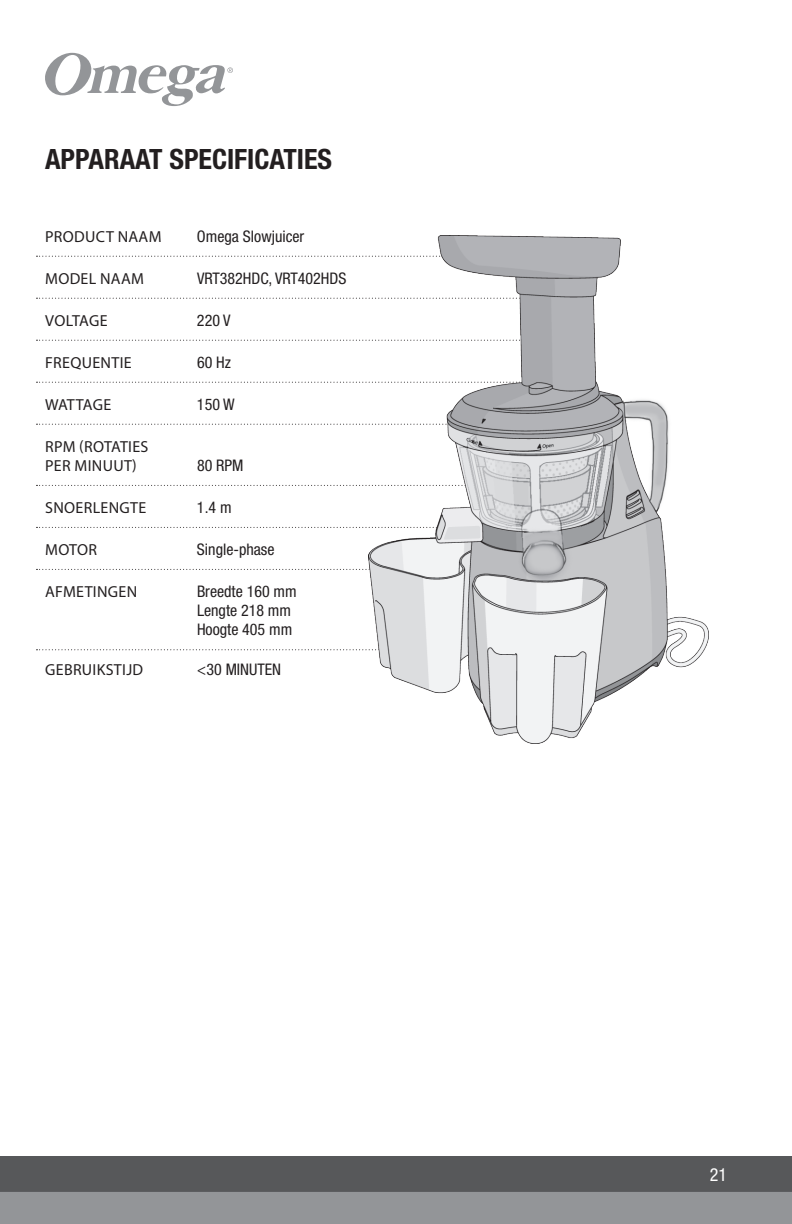
<style>
.page{position:relative;width:792px;height:1224px;background:#fff}
.page>*{position:absolute;margin:0;border:0;box-sizing:border-box;transform-origin:0 0}
.t1{font:700 condensed 28px "Helvetica Neue";color:#231f20}
.t2{font:condensed 18px "Helvetica Neue LT Std";color:#fff}
.t3{font:condensed 16px/19.2px "Helvetica Neue LT Std";color:#231f20}
.t4{font:16px/19.2px "Myriad Pro";letter-spacing:.02em;color:#231f20}
.t5{font:16px "Myriad Pro";letter-spacing:-.015em;color:#231f20}
.s1{font-family:"Myriad Pro";font-stretch:normal}
</style>
<div class="page">
<div style="left:0;top:1156px;width:792px;height:36px;background:#57585a"></div>
<div style="left:0;top:1192px;width:792px;height:32px;background:#939598"></div>
<svg style="left:45px;top:53px;width:188px;height:53px"></svg>
<svg style="left:36px;top:256px;width:331px;height:1px"></svg>
<svg style="left:36px;top:298px;width:331px;height:1px"></svg>
<svg style="left:36px;top:340px;width:331px;height:1px"></svg>
<svg style="left:36px;top:382px;width:331px;height:1px"></svg>
<svg style="left:36px;top:424px;width:331px;height:1px"></svg>
<svg style="left:36px;top:485px;width:331px;height:1px"></svg>
<svg style="left:36px;top:527px;width:331px;height:1px"></svg>
<svg style="left:36px;top:569px;width:331px;height:1px"></svg>
<svg style="left:36px;top:649px;width:331px;height:1px"></svg>
<img style="left:368px;top:236px;width:341px;height:508px">
<p class="t1" style="left:45px;top:136px;width:289px">APPARAAT SPECIFICATIES</p>
<p class="t4" style="left:45px;top:226px;width:118px">PRODUCT NAAM</p>
<p class="t3" style="left:197px;top:226px;width:109px">Omega Slowjuicer</p>
<p class="t4" style="left:45px;top:268px;width:100px">MODEL NAAM</p>
<p class="t3" style="left:197px;top:268px;width:151px">VRT382HDC, VRT402HDS</p>
<p class="t4" style="left:45px;top:310px;width:64px">VOLTAGE</p>
<p class="t3" style="left:197px;top:310px;width:35px">220 V</p>
<p class="t4" style="left:45px;top:352px;width:88px">FREQUENTIE</p>
<p class="t3" style="left:197px;top:352px;width:36px">60 Hz</p>
<p class="t5" style="left:45px;top:394px;width:68px">WATTAGE</p>
<p class="t3" style="left:197px;top:394px;width:39px">150 W</p>
<p class="t4" style="left:45px;top:436px;width:105px">RPM (ROTATIES<br>PER MINUUT)</p>
<p class="t3" style="left:197px;top:455px;width:48px">80 RPM</p>
<p class="t4" style="left:45px;top:498px;width:103px">SNOERLENGTE</p>
<p class="t3" style="left:197px;top:497px;width:36px">1.4 m</p>
<p class="t4" style="left:45px;top:540px;width:53px">MOTOR</p>
<p class="t3" style="left:197px;top:539px;width:79px">Single-phase</p>
<p class="t4" style="left:45px;top:582px;width:94px">AFMETINGEN</p>
<p class="t3" style="left:197px;top:581px;width:101px">Breedte 160 mm<br>Lengte 218 mm<br>Hoogte 405 mm</p>
<p class="t4" style="left:45px;top:660px;width:100px">GEBRUIKSTIJD</p>
<p class="t3" style="left:197px;top:660px;width:86px"><span class="s1">&lt;</span>30 MINUTEN</p>
<p class="t2" style="left:710px;top:1164px;width:19px">21</p>
</div>
